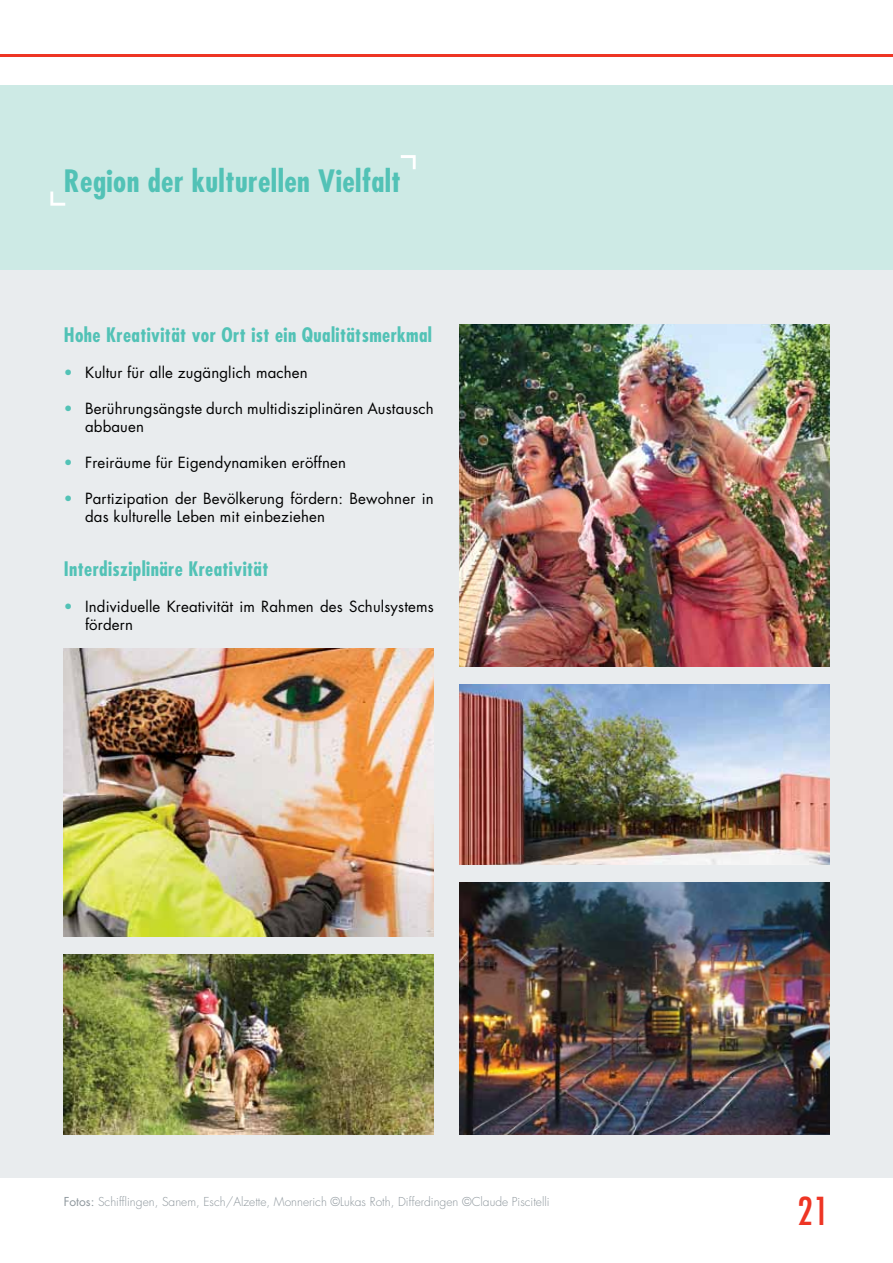
<style>
.page{position:relative;width:893px;height:1263px;background:#fff}
.page>*{position:absolute;margin:0;border:0;box-sizing:border-box;transform-origin:0 0}
.t1{font:condensed 37.5px "Futura";color:#ee3524}
.t2{font:700 condensed 30px "Futura";letter-spacing:.015em;color:#52c2b6}
.t3{font:700 condensed 19.5px "Futura";letter-spacing:.02em;color:#52c2b6}
.t4{font:15px/18px "Futura";letter-spacing:.01em;color:#000}
.t5{font:300 12px "Futura";color:#8e979d}
.s1{color:#52c2b6}
.s2{font-weight:400}
</style>
<div class="page">
<div style="left:0;top:270px;width:893px;height:908px;background:#e9ecee"></div>
<div style="left:0;top:85px;width:893px;height:185px;background:#cdeae5"></div>
<svg style="left:50px;top:192px;width:15px;height:14px"></svg>
<svg style="left:401px;top:155px;width:15px;height:14px"></svg>
<hr style="left:0;top:54px;width:893px;height:3px;background:#ee3524">
<img style="left:64px;top:648px;width:370px;height:288px">
<img style="left:459px;top:324px;width:370px;height:342px">
<img style="left:459px;top:684px;width:370px;height:180px">
<img style="left:459px;top:882px;width:370px;height:252px">
<img style="left:64px;top:954px;width:370px;height:180px">
<h2 class="t2" style="left:64px;top:162px;width:339px">Region der kulturellen Vielfalt</h2>
<h3 class="t3" style="left:64px;top:322px;width:370px">Hohe Kreativität vor Ort ist ein Qualitätsmerkmal</h3>
<p class="t4" style="left:64px;top:363px;width:245px"><span class="s1">•</span> Kultur für alle zugänglich machen</p>
<p class="t4" style="left:85px;top:399px;width:350px;text-indent:-21px"><span class="s1">•</span> Berührungsängste durch multidisziplinären Austausch abbauen</p>
<p class="t4" style="left:64px;top:453px;width:284px"><span class="s1">•</span> Freiräume für Eigendynamiken eröffnen</p>
<p class="t4" style="left:85px;top:489px;width:350px;text-indent:-21px"><span class="s1">•</span> Partizipation der Bevölkerung fördern: Bewohner in das kulturelle Leben mit einbeziehen</p>
<h3 class="t3" style="left:64px;top:556px;width:206px">Interdisziplinäre Kreativität</h3>
<p class="t4" style="left:85px;top:597px;width:350px;text-indent:-21px"><span class="s1">•</span> Individuelle Kreativität im Rahmen des Schulsystems fördern</p>
<p class="t5" style="left:64px;top:1194px;width:487px"><span class="s2">Fotos:</span> Schifflingen, Sanem, Esch/Alzette, Monnerich ©Lukas Roth, Differdingen ©Claude Piscitelli</p>
<h1 class="t1" style="left:798px;top:1187px;width:33px">21</h1>
</div>
